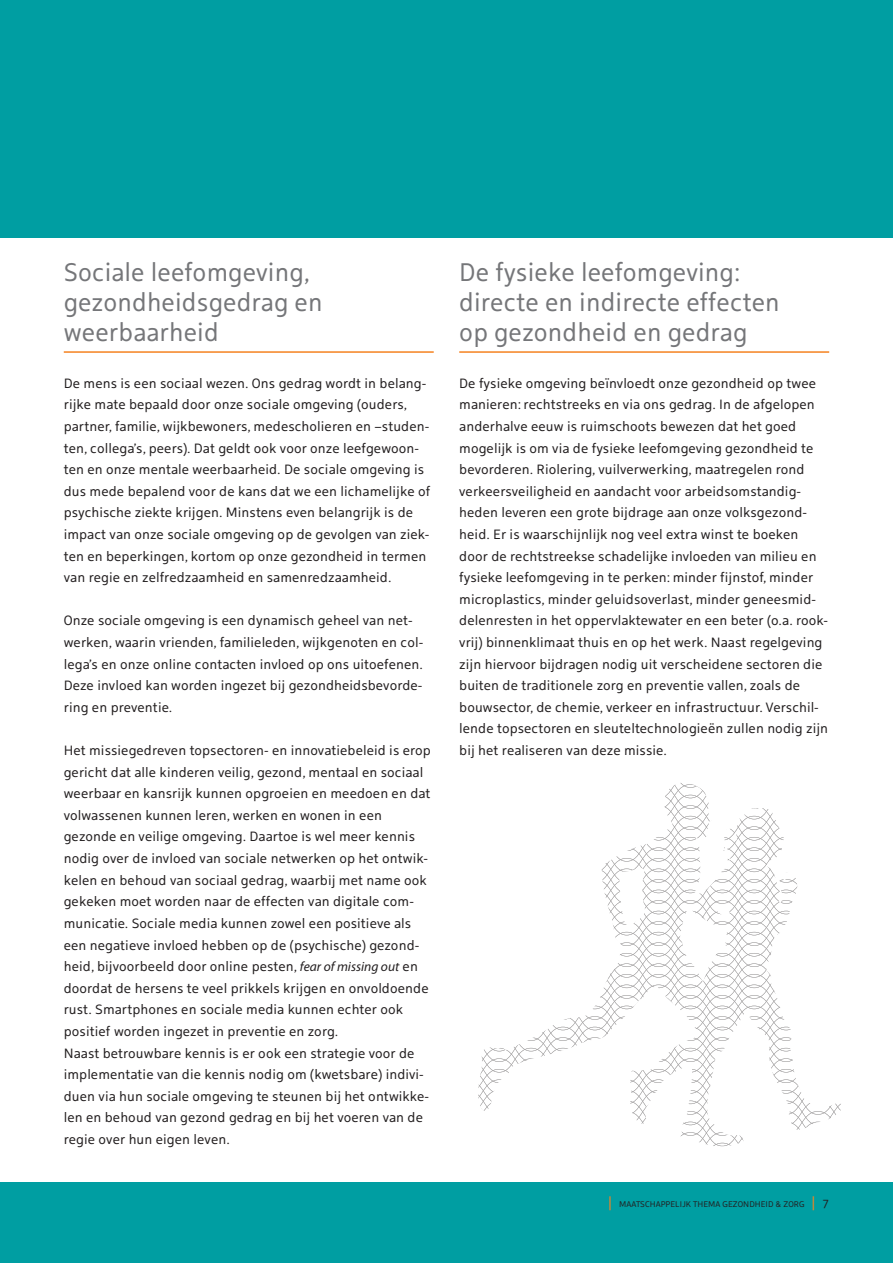
<style>
.page{position:relative;width:893px;height:1263px;background:#fff}
.page>*{position:absolute;margin:0;border:0;box-sizing:border-box;transform-origin:0 0}
.t1{font:25.5px/30px "Holland Sans";color:#757679}
.t2{font:13.5px/21.6px "Holland Sans";color:#231f20}
.t3{font:8.25px "Holland Sans";color:#231f20}
.s1{font-family:"Myriad Pro";font-style:italic}
.s2{font-size:14.25px;color:#f58220}
.s3{font-size:12px}
</style>
<div class="page">
<div style="left:0;top:1182px;width:893px;height:81px;background:#009ea2"></div>
<div style="left:0;top:0;width:893px;height:238px;background:#009ea2"></div>
<hr style="left:64px;top:351px;width:370px;height:2px;background:#f58220">
<hr style="left:459px;top:351px;width:370px;height:2px;background:#f58220">
<svg style="left:478px;top:808px;width:363px;height:338px"></svg>
<p class="t1" style="left:64px;top:259px;width:261px">Sociale leefomgeving, gezondheidsgedrag en weerbaarheid</p>
<p class="t2" style="left:64px;top:374px;width:368px">De mens is een sociaal wezen. Ons gedrag wordt in belang&shy;rijke mate bepaald door onze sociale omgeving (ouders, partner, familie, wijkbewoners, medescholieren en –studen&shy;ten, collega’s, peers). Dat geldt ook voor onze leefgewoon&shy;ten en onze mentale weerbaarheid. De sociale omgeving is dus mede bepalend voor de kans dat we een lichamelijke of psychische ziekte krijgen. Minstens even belangrijk is de impact van onze sociale omgeving op de gevolgen van ziek&shy;ten en beperkingen, kortom op onze gezondheid in termen van regie en zelfredzaamheid en samenredzaamheid.</p>
<p class="t2" style="left:64px;top:611px;width:361px">Onze sociale omgeving is een dynamisch geheel van net&shy;werken, waarin vrienden, familieleden, wijkgenoten en col&shy;lega’s en onze online contacten invloed op ons uitoefenen.<br>Deze invloed kan worden ingezet bij gezondheidsbevorde&shy;ring en preventie.</p>
<p class="t2" style="left:64px;top:741px;width:369px">Het missiegedreven topsectoren- en innovatiebeleid is erop gericht dat alle kinderen veilig, gezond, mentaal en sociaal weerbaar en kansrijk kunnen opgroeien en meedoen en dat volwassenen kunnen leren, werken en wonen in een gezonde en veilige omgeving. Daartoe is wel meer kennis nodig over de invloed van sociale netwerken op het ontwik&shy;kelen en behoud van sociaal gedrag, waarbij met name ook gekeken moet worden naar de effecten van digitale com&shy;municatie. Sociale media kunnen zowel een positieve als een negatieve invloed hebben op de (psychische) gezond&shy;heid, bijvoorbeeld door online pesten, <span class="s1">fear of missing out</span> en doordat de hersens te veel prikkels krijgen en onvoldoende rust. Smartphones en sociale media kunnen echter ook positief worden ingezet in preventie en zorg.</p>
<p class="t2" style="left:64px;top:1043px;width:367px">Naast betrouwbare kennis is er ook een strategie voor de implementatie van die kennis nodig om (kwetsbare) indivi&shy;duen via hun sociale omgeving te steunen bij het ontwikke&shy;len en behoud van gezond gedrag en bij het voeren van de regie over hun eigen leven.</p>
<p class="t1" style="left:459px;top:259px;width:322px">De fysieke leefomgeving: directe en indirecte effecten op gezondheid en gedrag</p>
<p class="t2" style="left:459px;top:374px;width:370px">De fysieke omgeving beïnvloedt onze gezondheid op twee manieren: rechtstreeks en via ons gedrag. In de afgelopen anderhalve eeuw is ruimschoots bewezen dat het goed mogelijk is om via de fysieke leefomgeving gezondheid te bevorderen. Riolering, vuilverwerking, maatregelen rond verkeersveiligheid en aandacht voor arbeidsomstandig&shy;heden leveren een grote bijdrage aan onze volksgezond&shy;heid. Er is waarschijnlijk nog veel extra winst te boeken door de rechtstreekse schadelijke invloeden van milieu en fysieke leefomgeving in te perken: minder fijnstof, minder microplastics, minder geluidsoverlast, minder geneesmid&shy;delenresten in het oppervlaktewater en een beter (o.a. rook&shy;vrij) binnenklimaat thuis en op het werk. Naast regelgeving zijn hiervoor bijdragen nodig uit verscheidene sectoren die buiten de traditionele zorg en preventie vallen, zoals de bouwsector, de chemie, verkeer en infrastructuur. Verschil&shy;lende topsectoren en sleuteltechnologieën zullen nodig zijn bij het realiseren van deze missie.</p>
<p class="t3" style="left:608px;top:1201px;width:222px"><span class="s2">|</span> MAATSCHAPPELIJK THEMA GEZONDHEID &amp; ZORG <span class="s2">|</span> <span class="s3">7</span></p>
</div>
